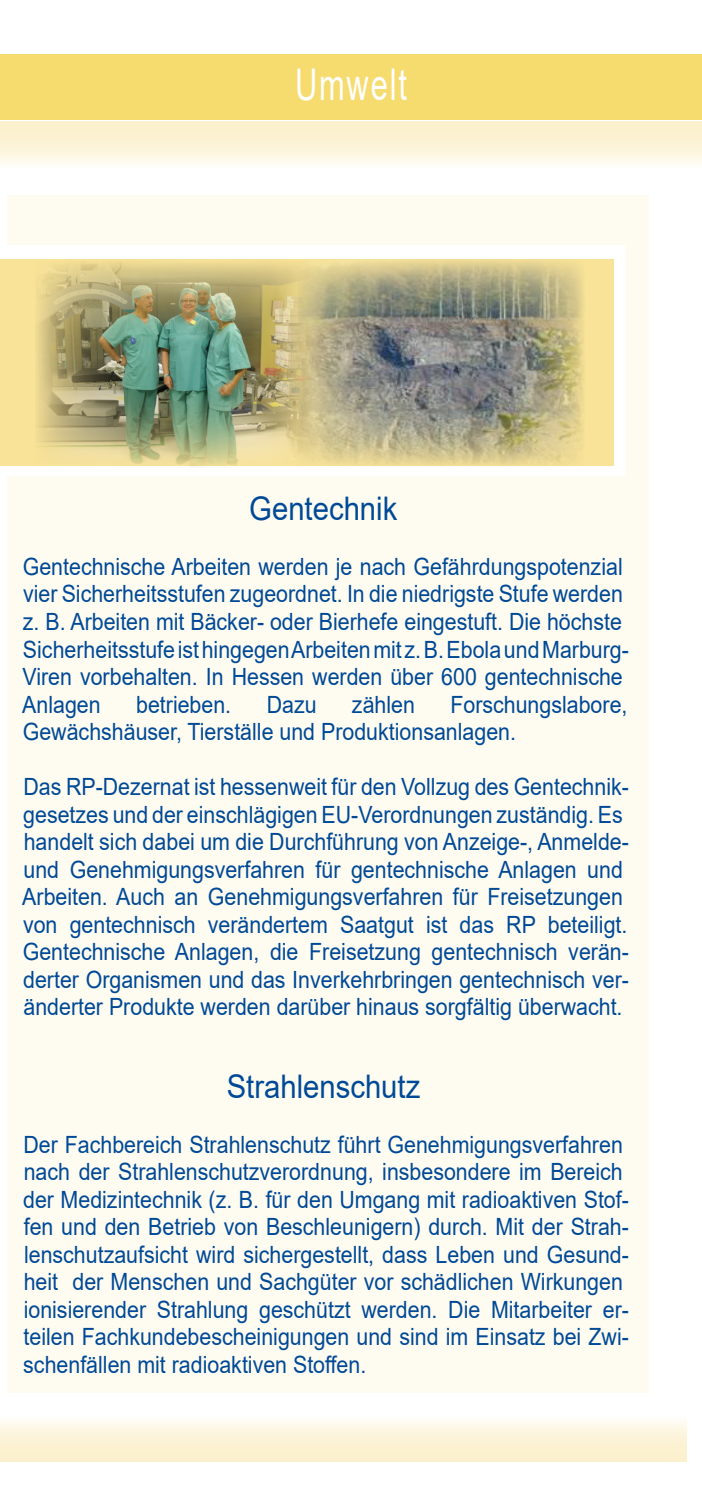
<style>
.page{position:relative;width:702px;height:1489px;background:#fff}
.page>*{position:absolute;margin:0;border:0;box-sizing:border-box;transform-origin:0 0}
.t1{font:43.5px "Arial";letter-spacing:.06em;color:#fff;scale:.71 1}
.t2{font:32.5px "Arial";color:#004996;scale:.9 1}
.t3{font:23.75px/27.5px "Arial";color:#004996;scale:.9 1}
</style>
<div class="page">
<div style="left:7px;top:195px;width:641px;height:1197px;background:#fefbf0"></div>
<div style="left:0;top:245px;width:625px;height:231px;background:#fff"></div>
<div style="left:0;top:55px;width:702px;height:65px;background:#f6db6f"></div>
<div style="left:0;top:121px;width:702px;height:47px;background:linear-gradient(to bottom,#fbeec6,#fdfaf0)"></div>
<div style="left:0;top:259px;width:613px;height:207px;background:#f9e398"></div>
<img style="left:37px;top:261px;width:261px;height:206px">
<img style="left:298px;top:260px;width:286px;height:205px">
<div style="left:0;top:1416px;width:686px;height:45px;background:linear-gradient(to bottom,#fefbf4,#fbeec6)"></div>
<p class="t1" style="left:295px;top:55px;width:159px">Umwelt</p>
<p class="t2" style="left:249px;top:486px;width:166px">Gentechnik</p>
<p class="t3" style="left:22px;top:552px;width:675px">Gentechnische Arbeiten werden je nach Gefährdungspotenzial vier Sicherheitsstufen zugeordnet. In die niedrigste Stufe werden z. B. Arbeiten mit Bäcker- oder Bierhefe eingestuft. Die höchste Sicherheitsstufe ist hingegen Arbeiten mit z. B. Ebola und Marburg-Viren vorbehalten. In Hessen werden über 600 gentechnische Anlagen</p>
<p class="t3" style="left:136px;top:690px;width:107px">betrieben.</p>
<p class="t3" style="left:267px;top:690px;width:57px">Dazu</p>
<p class="t3" style="left:352px;top:690px;width:71px">zählen</p>
<p class="t3" style="left:23px;top:690px;width:673px;text-indent:427px">Forschungslabore,<br>Gewächshäuser, Tierställe und Produktionsanlagen.</p>
<p class="t3" style="left:22px;top:772px;width:675px">Das RP-Dezernat ist hessenweit für den Vollzug des Gentechnik&shy;gesetzes und der einschlägigen EU-Verordnungen zuständig. Es handelt sich dabei um die Durchführung von Anzeige-, Anmelde&shy;und Genehmigungsverfahren für gentechnische Anlagen und Arbeiten. Auch an Genehmigungsverfahren für Freisetzungen von gentechnisch verändertem Saatgut ist das RP beteiligt.<br>Gentechnische Anlagen, die Freisetzung gentechnisch verän&shy;derter Organismen und das Inverkehrbringen gentechnisch ver&shy;änderter Produkte werden darüber hinaus sorgfältig überwacht.</p>
<p class="t2" style="left:227px;top:1063px;width:216px">Strahlenschutz</p>
<p class="t3" style="left:23px;top:1130px;width:674px">Der Fachbereich Strahlenschutz führt Genehmigungsverfahren nach der Strahlenschutzverordnung, insbesondere im Bereich der Medizintechnik (z. B. für den Umgang mit radioaktiven Stof&shy;fen und den Betrieb von Beschleunigern) durch. Mit der Strah&shy;lenschutzaufsicht wird sichergestellt, dass Leben und Gesund&shy;heit der Menschen und Sachgüter vor schädlichen Wirkungen ionisierender Strahlung geschützt werden. Die Mitarbeiter er&shy;teilen Fachkundebescheinigungen und sind im Einsatz bei Zwi&shy;schenfällen mit radioaktiven Stoffen.</p>
</div>
